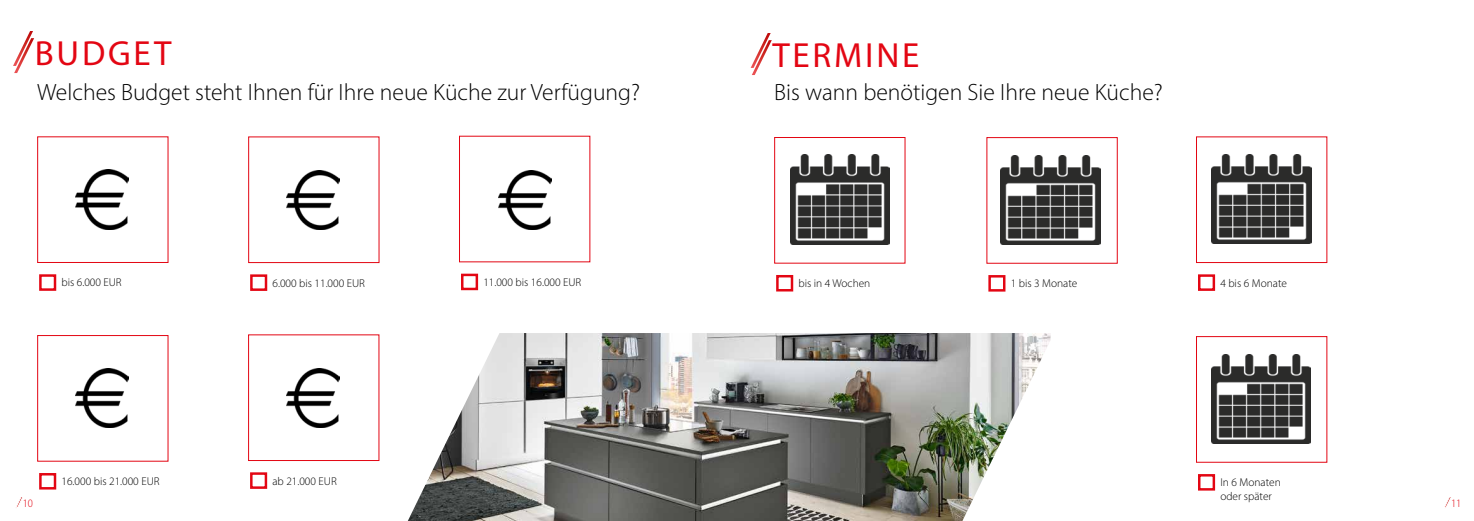
<style>
.page{position:relative;width:1474px;height:521px;background:#fff}
.page>*{position:absolute;margin:0;border:0;box-sizing:border-box;transform-origin:0 0}
.t1{font:35px "Myriad Pro";letter-spacing:.08em;color:#e30613}
.t2{font:300 23.62px "Myriad Pro";color:#000}
.t3{font:300 11.38px/13.7px "Myriad Pro";color:#000}
.t4{font:300 semi-condensed 11.38px "Myriad Pro";color:#e30613}
</style>
<div class="page">
<svg style="left:16px;top:497px;width:7px;height:11px"></svg>
<svg style="left:1445px;top:497px;width:6px;height:11px"></svg>
<svg style="left:13px;top:31px;width:21px;height:42px"></svg>
<img style="left:75px;top:170px;width:53px;height:59px">
<div style="left:37px;top:136px;width:131px;height:127px;border:1px solid #e30613"></div>
<div style="left:39px;top:274px;width:17px;height:17px;border:2px solid #e30613"></div>
<img style="left:286px;top:170px;width:54px;height:59px">
<div style="left:248px;top:136px;width:131px;height:127px;border:1px solid #e30613"></div>
<div style="left:250px;top:274px;width:17px;height:17px;border:2px solid #e30613"></div>
<img style="left:75px;top:369px;width:53px;height:59px">
<div style="left:37px;top:335px;width:131px;height:127px;border:1px solid #e30613"></div>
<div style="left:39px;top:473px;width:17px;height:16px;border:2px solid #e30613"></div>
<img style="left:498px;top:170px;width:54px;height:59px">
<div style="left:461px;top:274px;width:17px;height:16px;border:2px solid #e30613"></div>
<img style="left:286px;top:369px;width:54px;height:59px">
<div style="left:248px;top:334px;width:131px;height:127px;border:1px solid #e30613"></div>
<div style="left:250px;top:472px;width:17px;height:17px;border:2px solid #e30613"></div>
<img style="left:790px;top:155px;width:99px;height:90px">
<div style="left:774px;top:137px;width:131px;height:127px;border:1px solid #e30613"></div>
<div style="left:776px;top:275px;width:17px;height:16px;border:2px solid #e30613"></div>
<img style="left:1000px;top:155px;width:100px;height:89px">
<div style="left:988px;top:275px;width:17px;height:17px;border:2px solid #e30613"></div>
<img style="left:1211px;top:155px;width:99px;height:89px">
<div style="left:1196px;top:136px;width:131px;height:127px;border:1px solid #e30613"></div>
<div style="left:1197px;top:274px;width:18px;height:17px;border:2px solid #e30613"></div>
<img style="left:1211px;top:354px;width:99px;height:89px">
<div style="left:1196px;top:336px;width:131px;height:127px;border:1px solid #e30613"></div>
<div style="left:1197px;top:474px;width:18px;height:16px;border:2px solid #e30613"></div>
<svg style="left:750px;top:33px;width:21px;height:42px"></svg>
<img style="left:408px;top:333px;width:642px;height:188px">
<h1 class="t1" style="left:35px;top:32px;width:138px">BUDGET</h1>
<h2 class="t2" style="left:37px;top:77px;width:604px">Welches Budget steht Ihnen für Ihre neue Küche zur Verfügung?</h2>
<h1 class="t1" style="left:772px;top:34px;width:149px">TERMINE</h1>
<h2 class="t2" style="left:774px;top:77px;width:390px">Bis wann benötigen Sie Ihre neue Küche?</h2>
<p class="t3" style="left:61px;top:276px;width:62px">bis 6.000 EUR</p>
<p class="t3" style="left:272px;top:276px;width:94px">6.000 bis 11.000 EUR</p>
<p class="t3" style="left:483px;top:275px;width:100px">11.000 bis 16.000 EUR</p>
<p class="t3" style="left:798px;top:276px;width:73px">bis in 4 Wochen</p>
<p class="t3" style="left:1010px;top:276px;width:68px">1 bis 3 Monate</p>
<p class="t3" style="left:1220px;top:276px;width:68px">4 bis 6 Monate</p>
<p class="t3" style="left:272px;top:474px;width:66px">ab 21.000 EUR</p>
<p class="t3" style="left:61px;top:474px;width:100px">16.000 bis 21.000 EUR</p>
<p class="t3" style="left:1220px;top:475px;width:62px">In 6 Monaten oder später</p>
<p class="t4" style="left:23px;top:496px;width:12px">10</p>
<p class="t4" style="left:1451px;top:496px;width:12px">11</p>
</div>
